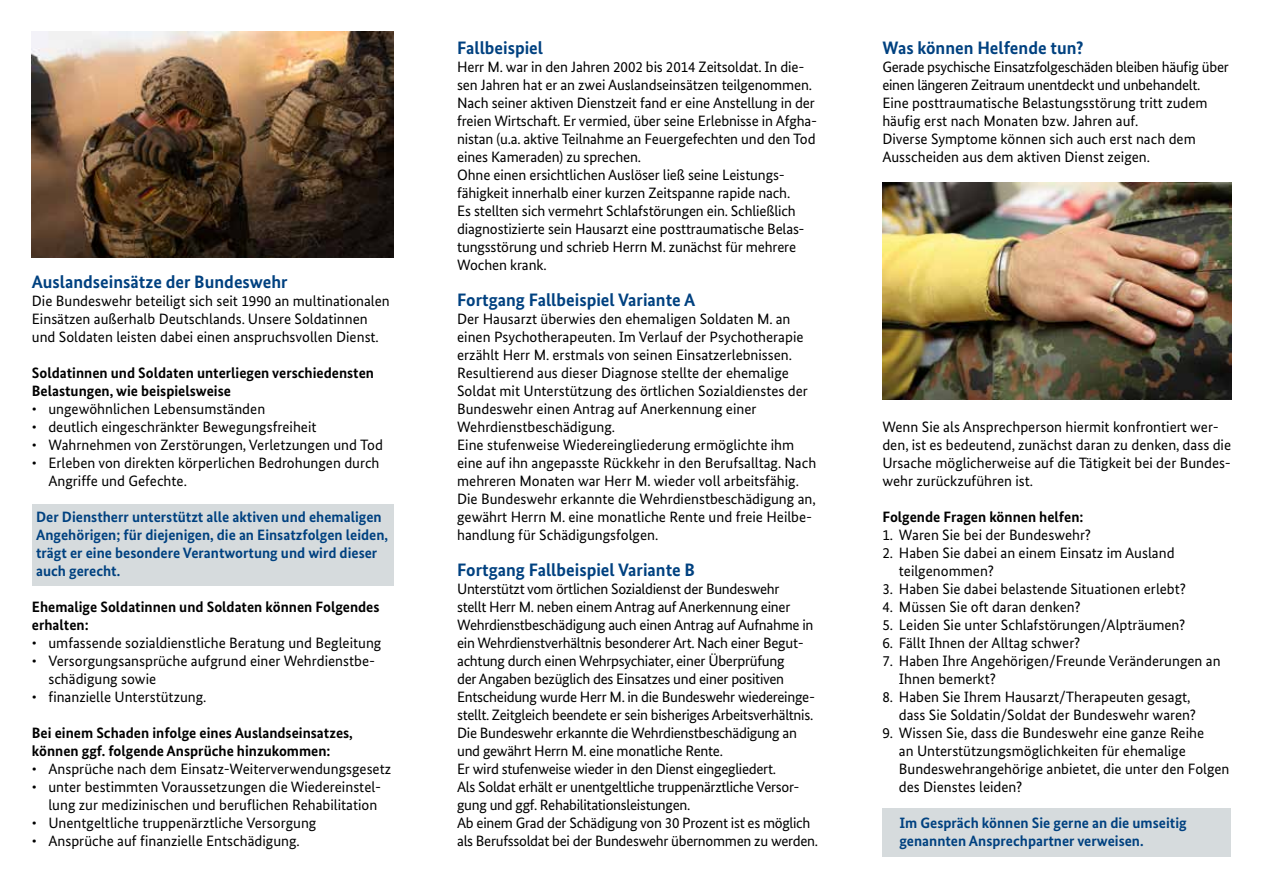
<style>
.page{position:relative;width:1263px;height:893px;background:#fff}
.page>*{position:absolute;margin:0;border:0;box-sizing:border-box;transform-origin:0 0}
.t1{font:700 18px "Bundes Sans";color:#004180}
.t2{font:15px/18px "Bundes Sans";color:#000}
.t3{font:15px/18px "Bundes Sans";letter-spacing:-.02em;color:#000}
.t4{font:700 15px/18px "Bundes Sans";color:#000}
.t5{font:700 15px/18px "Bundes Sans";color:#004180}
</style>
<div class="page">
<div style="left:882px;top:808px;width:349px;height:49px;background:#d6dbdd"></div>
<div style="left:32px;top:504px;width:361px;height:81px;background:#d6dbdd"></div>
<img style="left:32px;top:32px;width:361px;height:225px">
<img style="left:882px;top:183px;width:349px;height:216px">
<p class="t1" style="left:32px;top:271px;width:257px">Auslandseinsätze der Bundeswehr</p>
<p class="t2" style="left:32px;top:292px;width:359px">Die Bundeswehr beteiligt sich seit 1990 an multinationalen<br>Einsätzen außerhalb Deutschlands. Unsere Soldatinnen und Soldaten leisten dabei einen anspruchsvollen Dienst.</p>
<p class="t4" style="left:32px;top:364px;width:344px">Soldatinnen und Soldaten unterliegen verschiedensten<br>Belastungen, wie beispielsweise</p>
<p class="t2" style="left:32px;top:400px;width:235px">• ungewöhnlichen Lebensumständen</p>
<p class="t2" style="left:32px;top:418px;width:286px">• deutlich eingeschränkter Bewegungsfreiheit</p>
<p class="t2" style="left:32px;top:436px;width:352px">• Wahrnehmen von Zerstörungen, Verletzungen und Tod</p>
<p class="t2" style="left:48px;top:454px;width:333px;text-indent:-16px">• Erleben von direkten körperlichen Bedrohungen durch<br>Angriffe und Gefechte.</p>
<p class="t5" style="left:36px;top:508px;width:354px">Der Dienstherr unterstützt alle aktiven und ehemaligen Angehörigen; für diejenigen, die an Einsatzfolgen leiden, trägt er eine besondere Verantwortung und wird dieser auch gerecht.</p>
<p class="t4" style="left:32px;top:598px;width:349px">Ehemalige Soldatinnen und Soldaten können Folgendes erhalten:</p>
<p class="t2" style="left:32px;top:634px;width:351px">• umfassende sozialdienstliche Beratung und Begleitung</p>
<p class="t2" style="left:48px;top:652px;width:328px;text-indent:-17px">• Versorgungsansprüche aufgrund einer Wehrdienstbe&shy;schädigung sowie</p>
<p class="t2" style="left:32px;top:688px;width:176px">• finanzielle Unterstützung.</p>
<p class="t4" style="left:32px;top:724px;width:322px">Bei einem Schaden infolge eines Auslandseinsatzes, können ggf. folgende Ansprüche hinzukommen:</p>
<p class="t2" style="left:32px;top:760px;width:361px">• Ansprüche nach dem Einsatz-Weiterverwendungsgesetz</p>
<p class="t2" style="left:32px;top:778px;width:351px;text-align:right">• unter bestimmten Voraussetzungen die Wiedereinstel&shy;lung zur medizinischen und beruflichen Rehabilitation</p>
<p class="t2" style="left:32px;top:814px;width:286px">• Unentgeltliche truppenärztliche Versorgung</p>
<p class="t2" style="left:32px;top:832px;width:269px">• Ansprüche auf finanzielle Entschädigung.</p>
<p class="t1" style="left:457px;top:37px;width:87px">Fallbeispiel</p>
<p class="t2" style="left:457px;top:58px;width:361px">Herr M. war in den Jahren 2002 bis 2014 Zeitsoldat. In die&shy;sen Jahren hat er an zwei Auslandseinsätzen teilgenommen.<br>Nach seiner aktiven Dienstzeit fand er eine Anstellung in der freien Wirtschaft. Er vermied, über seine Erlebnisse in Afgha&shy;nistan (u.a. aktive Teilnahme an Feuergefechten und den Tod eines Kameraden) zu sprechen.<br>Ohne einen ersichtlichen Auslöser ließ seine Leistungs&shy;fähigkeit innerhalb einer kurzen Zeitspanne rapide nach.<br>Es stellten sich vermehrt Schlafstörungen ein. Schließlich diagnostizierte sein Hausarzt eine posttraumatische Belas&shy;tungsstörung und schrieb Herrn M. zunächst für mehrere Wochen krank.</p>
<p class="t1" style="left:457px;top:289px;width:240px">Fortgang Fallbeispiel Variante A</p>
<p class="t2" style="left:457px;top:310px;width:361px">Der Hausarzt überwies den ehemaligen Soldaten M. an einen Psychotherapeuten. Im Verlauf der Psychotherapie erzählt Herr M. erstmals von seinen Einsatzerlebnissen.<br>Resultierend aus dieser Diagnose stellte der ehemalige Soldat mit Unterstützung des örtlichen Sozialdienstes der Bundeswehr einen Antrag auf Anerkennung einer Wehrdienstbeschädigung.<br>Eine stufenweise Wiedereingliederung ermöglichte ihm eine auf ihn angepasste Rückkehr in den Berufsalltag. Nach mehreren Monaten war Herr M. wieder voll arbeitsfähig.<br>Die Bundeswehr erkannte die Wehrdienstbeschädigung an, gewährt Herrn M. eine monatliche Rente und freie Heilbe&shy;handlung für Schädigungsfolgen.</p>
<p class="t1" style="left:457px;top:559px;width:239px">Fortgang Fallbeispiel Variante B</p>
<p class="t3" style="left:457px;top:580px;width:362px">Unterstützt vom örtlichen Sozialdienst der Bundeswehr<br>stellt Herr M. neben einem Antrag auf Anerkennung einer Wehrdienstbeschädigung auch einen Antrag auf Aufnahme in ein Wehrdienstverhältnis besonderer Art. Nach einer Begut&shy;achtung durch einen Wehrpsychiater, einer Überprüfung<br>der Angaben bezüglich des Einsatzes und einer positiven Entscheidung wurde Herr M. in die Bundeswehr wiedereinge&shy;stellt. Zeitgleich beendete er sein bisheriges Arbeitsverhältnis.<br>Die Bundeswehr erkannte die Wehrdienstbeschädigung an und gewährt Herrn M. eine monatliche Rente.<br>Er wird stufenweise wieder in den Dienst eingegliedert.<br>Als Soldat erhält er unentgeltliche truppenärztliche Versor&shy;gung und ggf. Rehabilitationsleistungen.<br>Ab einem Grad der Schädigung von 30 Prozent ist es möglich als Berufssoldat bei der Bundeswehr übernommen zu werden.</p>
<p class="t1" style="left:882px;top:37px;width:203px">Was können Helfende tun?</p>
<p class="t2" style="left:882px;top:58px;width:348px">Gerade psychische Einsatzfolgeschäden bleiben häufig über einen längeren Zeitraum unentdeckt und unbehandelt.<br>Eine posttraumatische Belastungsstörung tritt zudem häufig erst nach Monaten bzw. Jahren auf.<br>Diverse Symptome können sich auch erst nach dem Ausscheiden aus dem aktiven Dienst zeigen.</p>
<p class="t2" style="left:882px;top:418px;width:350px">Wenn Sie als Ansprechperson hiermit konfrontiert wer&shy;den, ist es bedeutend, zunächst daran zu denken, dass die Ursache möglicherweise auf die Tätigkeit bei der Bundes&shy;wehr zurückzuführen ist.</p>
<p class="t4" style="left:882px;top:508px;width:203px">Folgende Fragen können helfen:</p>
<p class="t2" style="left:882px;top:526px;width:210px">1. Waren Sie bei der Bundeswehr?</p>
<p class="t2" style="left:899px;top:544px;width:277px;text-indent:-16px">2. Haben Sie dabei an einem Einsatz im Ausland teilgenommen?</p>
<p class="t2" style="left:882px;top:580px;width:305px">3. Haben Sie dabei belastende Situationen erlebt?</p>
<p class="t2" style="left:882px;top:598px;width:200px">4. Müssen Sie oft daran denken?</p>
<p class="t2" style="left:882px;top:616px;width:305px">5. Leiden Sie unter Schlafstörungen/Alpträumen?</p>
<p class="t2" style="left:882px;top:634px;width:199px">6. Fällt Ihnen der Alltag schwer?</p>
<p class="t2" style="left:899px;top:652px;width:323px;text-indent:-16px">7. Haben Ihre Angehörigen/Freunde Veränderungen an<br>Ihnen bemerkt?</p>
<p class="t2" style="left:899px;top:688px;width:299px;text-indent:-16px">8. Haben Sie Ihrem Hausarzt/Therapeuten gesagt, dass Sie Soldatin/Soldat der Bundeswehr waren?</p>
<p class="t2" style="left:899px;top:724px;width:332px;text-indent:-16px">9. Wissen Sie, dass die Bundeswehr eine ganze Reihe<br>an Unterstützungsmöglichkeiten für ehemalige Bundeswehrangehörige anbietet, die unter den Folgen des Dienstes leiden?</p>
<p class="t5" style="left:899px;top:814px;width:289px">Im Gespräch können Sie gerne an die umseitig genannten Ansprechpartner verweisen.</p>
</div>
